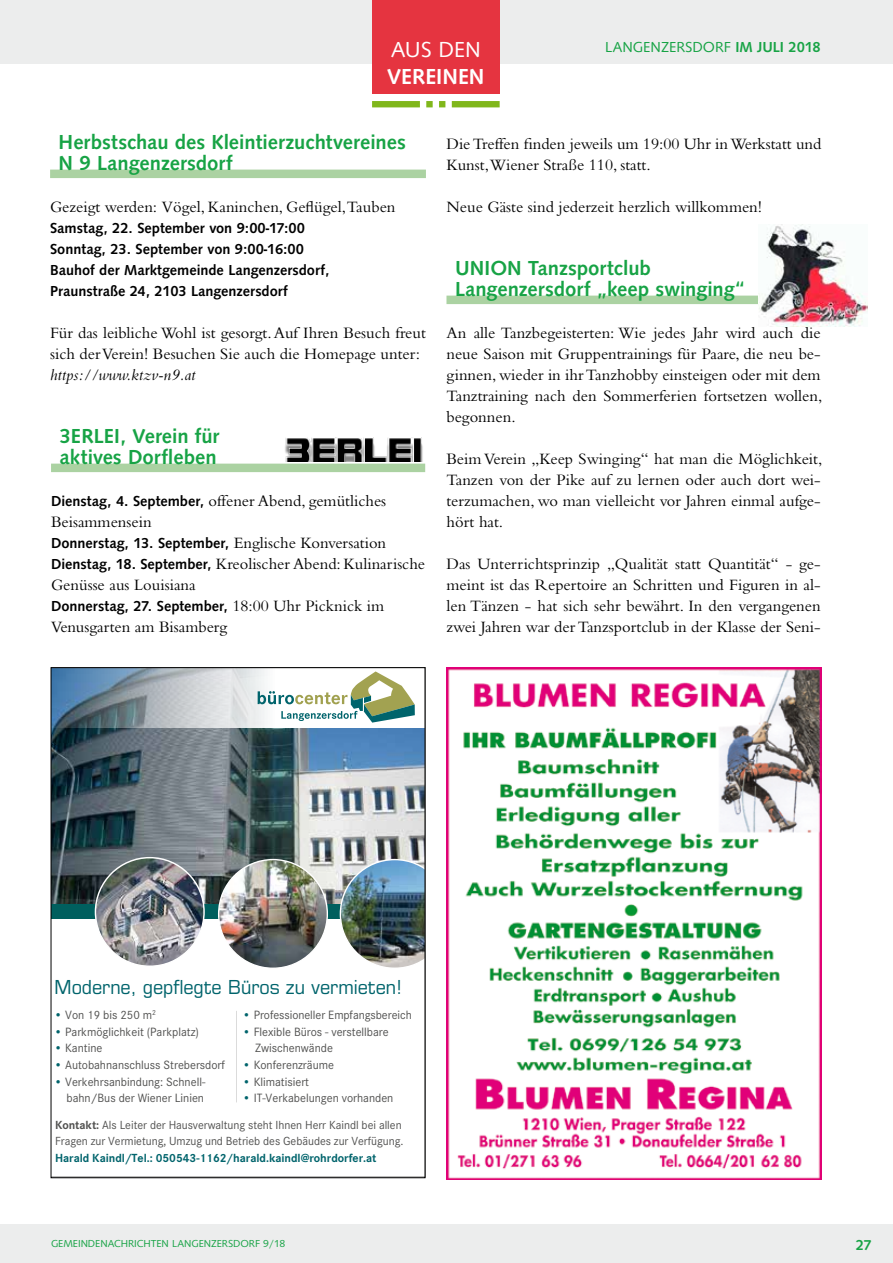
<style>
.page{position:relative;width:893px;height:1263px;background:#fff}
.page>*{position:absolute;margin:0;border:0;box-sizing:border-box;transform-origin:0 0}
.t1{font:700 22.5px "Syntax";color:#fff}
.t2{font:22.5px "Syntax";color:#fff}
.t3{font:700 21px/21px "Syntax";color:#17a345}
.t4{font:19.35px "Eurostile LT Pro";letter-spacing:-.005em;color:#00646c;scale:.95 1}
.t5{font:16.5px/21px "Bembo";color:#000}
.t6{font:italic 16.5px "Bembo";color:#000}
.t7{font:700 15px/21px "Syntax";color:#000}
.t8{font:15px "Syntax";color:#17a345}
.t9{font:700 15px "Syntax";color:#17a345}
.t10{font:12.45px/16.6px "Corporate S";letter-spacing:-.005em;color:#515150;text-align:right}
.t11{font:12.15px/16.6px "Corporate S";letter-spacing:-.005em;color:#515150}
.t12{font:700 12.15px "Corporate S";letter-spacing:-.005em;color:#00646c}
.t13{font:10.5px "Syntax";color:#17a345}
.s1{font-weight:700}
.s2{font-family:"Syntax";font-weight:700;font-size:15px}
.s3{font-family:"Bembo";font-weight:400;font-size:16.5px}
.s4{color:#00646c}
</style>
<div class="page">
<div style="left:0;top:1225px;width:893px;height:38px;background:#eceded"></div>
<div style="left:0;top:0;width:893px;height:64px;background:#eceded"></div>
<div style="left:446px;top:296px;width:375px;height:8px;background:#abd2a2"></div>
<img style="left:758px;top:225px;width:109px;height:101px">
<img style="left:53px;top:669px;width:370px;height:434px">
<img style="left:446px;top:668px;width:375px;height:511px">
<div style="left:50px;top:170px;width:376px;height:8px;background:#abd2a2"></div>
<div style="left:51px;top:464px;width:374px;height:8px;background:#abd2a2"></div>
<img style="left:285px;top:437px;width:138px;height:24px">
<div style="left:372px;top:0;width:128px;height:93px;background:#e53440"></div>
<svg style="left:372px;top:101px;width:128px;height:6px"></svg>
<h1 class="t2" style="left:391px;top:37px;width:91px">AUS DEN</h1>
<h1 class="t1" style="left:387px;top:64px;width:99px">VEREINEN</h1>
<p class="t8" style="left:605px;top:39px;width:217px">LANGENZERSDORF <span class="s1">IM JULI 2018</span></p>
<p class="t8" style="left:557px;top:39px;width:229px">LANGENZERSDORF <span class="s1">IM SEPTEMBER</span></p>
<p class="t3" style="left:59px;top:131px;width:349px">Herbstschau des Kleintierzuchtvereines<br>N 9 Langenzersdorf</p>
<p class="t5" style="left:50px;top:196px;width:347px">Gezeigt werden: Vögel, Kaninchen, Geflügel,Tauben</p>
<p class="t7" style="left:50px;top:217px;width:281px">Samstag, 22. September von 9:00-17:00<br>Sonntag, 23. September von 9:00-16:00<br>Bauhof der Marktgemeinde Langenzersdorf, Praunstraße 24, 2103 Langenzersdorf</p>
<p class="t5" style="left:50px;top:322px;width:377px">Für das leibliche Wohl ist gesorgt. Auf Ihren Besuch freut sich der Verein! Besuchen Sie auch die Homepage unter:</p>
<p class="t6" style="left:50px;top:365px;width:147px">https://www.ktzv-n9.at</p>
<p class="t3" style="left:60px;top:425px;width:162px">3ERLEI, Verein für aktives Dorfleben</p>
<p class="t5" style="left:51px;top:490px;width:337px"><span class="s2">Dienstag, 4. September,</span> offener Abend, gemütliches<br>Beisammensein</p>
<p class="t7" style="left:51px;top:532px;width:337px">Donnerstag, 13. September, <span class="s3">Englische Konversation</span></p>
<p class="t5" style="left:51px;top:553px;width:376px"><span class="s2">Dienstag, 18. September,</span> Kreolischer Abend: Kulinarische<br>Genüsse aus Louisiana</p>
<p class="t7" style="left:51px;top:595px;width:335px">Donnerstag, 27. September, <span class="s3">18:00 Uhr Picknick im</span></p>
<p class="t5" style="left:51px;top:616px;width:178px">Venusgarten am Bisamberg</p>
<p class="t5" style="left:446px;top:133px;width:376px">Die Treffen finden jeweils um 19:00 Uhr in Werkstatt und<br>Kunst,Wiener Straße 110, statt.</p>
<p class="t5" style="left:446px;top:196px;width:317px">Neue Gäste sind jederzeit herzlich willkommen!</p>
<p class="t3" style="left:455px;top:257px;width:292px">UNION Tanzsportclub<br>Langenzersdorf „keep swinging“</p>
<p class="t5" style="left:446px;top:322px;width:377px;text-align:justify">An alle Tanzbegeisterten: Wie jedes Jahr wird auch die neue Saison mit Gruppentrainings für Paare, die neu be&shy;ginnen, wieder in ihr Tanzhobby einsteigen oder mit dem Tanztraining nach den Sommerferien fortsetzen wollen, begonnen.</p>
<p class="t5" style="left:446px;top:448px;width:377px;text-align:justify">Beim Verein „Keep Swinging“ hat man die Möglichkeit, Tanzen von der Pike auf zu lernen oder auch dort wei&shy;terzumachen, wo man vielleicht vor Jahren einmal aufge&shy;hört hat.</p>
<p class="t5" style="left:446px;top:553px;width:376px;text-align:justify">Das Unterrichtsprinzip „Qualität statt Quantität“ - ge&shy;meint ist das Repertoire an Schritten und Figuren in al&shy;len Tänzen - hat sich sehr bewährt. In den vergangenen zwei Jahren war der Tanzsportclub in der Klasse der Seni-</p>
<p class="t4" style="left:54px;top:975px;width:368px">Moderne, gepflegte Büros zu vermieten!</p>
<p class="t10" style="left:54px;top:1006px;width:104px"><span class="s4">•</span> Von 19 bis 250 m<sup>2</sup></p>
<p class="t10" style="left:54px;top:1023px;width:146px"><span class="s4">•</span> Parkmöglichkeit (Parkplatz)</p>
<p class="t10" style="left:54px;top:1039px;width:50px"><span class="s4">•</span> Kantine</p>
<p class="t10" style="left:54px;top:1056px;width:172px"><span class="s4">•</span> Autobahnanschluss Strebersdorf</p>
<p class="t10" style="left:54px;top:1073px;width:153px"><span class="s4">•</span> Verkehrsanbindung: Schnell&shy;bahn/Bus der Wiener Linien</p>
<p class="t11" style="left:55px;top:1116px;width:350px"><span class="s1">Kontakt:</span> Als Leiter der Hausverwaltung steht Ihnen Herr Kaindl bei allen<br>Fragen zur Vermietung, Umzug und Betrieb des Gebäudes zur Verfügung.</p>
<p class="t12" style="left:55px;top:1149px;width:323px">Harald Kaindl/Tel.: 050543-1162/harald.kaindl@rohrdorfer.at</p>
<p class="t10" style="left:243px;top:1006px;width:171px"><span class="s4">•</span> Professioneller Empfangsbereich</p>
<p class="t10" style="left:255px;top:1023px;width:135px;text-align:left;text-indent:-12px"><span class="s4">•</span> Flexible Büros - verstellbare<br>Zwischenwände</p>
<p class="t10" style="left:243px;top:1056px;width:93px"><span class="s4">•</span> Konferenzräume</p>
<p class="t10" style="left:243px;top:1073px;width:68px"><span class="s4">•</span> Klimatisiert</p>
<p class="t10" style="left:243px;top:1089px;width:152px"><span class="s4">•</span> IT-Verkabelungen vorhanden</p>
<p class="t13" style="left:51px;top:1238px;width:236px">GEMEINDENACHRICHTEN LANGENZERSDORF 9/18</p>
<p class="t9" style="left:856px;top:1236px;width:17px">27</p>
</div>
